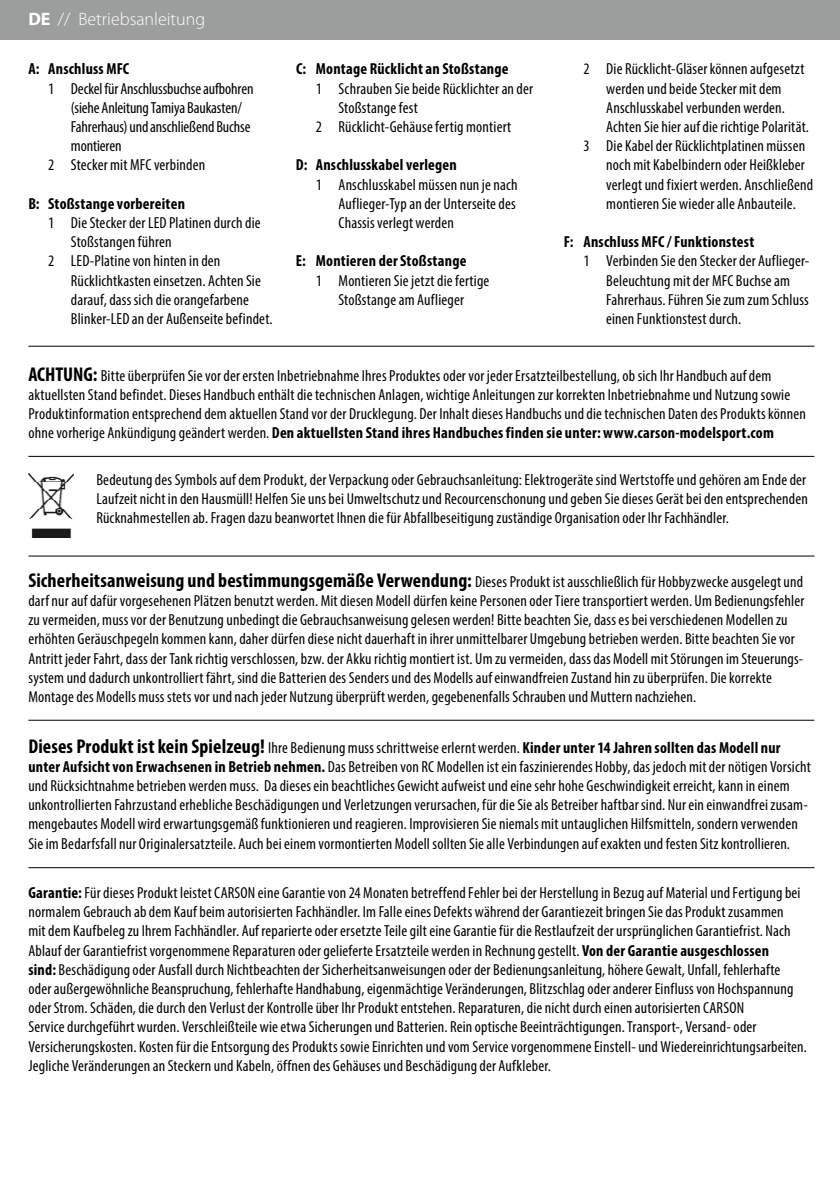
<style>
.page{position:relative;width:840px;height:1191px;background:#fff}
.page>*{position:absolute;margin:0;border:0;box-sizing:border-box;transform-origin:0 0}
.t1{font:300 18px "Myriad Pro";color:#fff}
.t2{font:condensed 16px/19.2px "Myriad Pro";letter-spacing:.01em;color:#000}
.t3{font:700 condensed 16px "Myriad Pro";letter-spacing:.015em;color:#000}
.t4{font:condensed 16px "Myriad Pro";letter-spacing:-.01em;color:#000}
.s1{font-weight:700}
.s2{font-weight:700;font-size:20px}
</style>
<div class="page">
<div style="left:0;top:0;width:839px;height:40px;background:#9c9d9d"></div>
<hr style="left:28px;top:456px;width:786px;height:1px;background:#000">
<hr style="left:28px;top:346px;width:786px;height:1px;background:#000">
<hr style="left:28px;top:556px;width:786px;height:1px;background:#000">
<hr style="left:28px;top:720px;width:786px;height:1px;background:#000">
<hr style="left:28px;top:867px;width:786px;height:1px;background:#000">
<img style="left:28px;top:474px;width:45px;height:63px">
<p class="t1" style="left:28px;top:8px;width:178px"><span class="s1">DE</span> // Betriebsanleitung</p>
<p class="t3" style="left:28px;top:59px;width:102px">A: Anschluss MFC</p>
<p class="t2" style="left:48px;top:78px;width:207px">1 Deckel für Anschlussbuchse aufbohren</p>
<p class="t4" style="left:71px;top:98px;width:172px">(siehe Anleitung Tamiya Baukasten/</p>
<p class="t4" style="left:71px;top:117px;width:181px">Fahrerhaus) und anschließend Buchse</p>
<p class="t4" style="left:71px;top:136px;width:52px">montieren</p>
<p class="t2" style="left:48px;top:155px;width:158px">2 Stecker mit MFC verbinden</p>
<p class="t3" style="left:28px;top:193px;width:158px">B: Stoßstange vorbereiten</p>
<p class="t2" style="left:48px;top:213px;width:214px">1 Die Stecker der LED Platinen durch die</p>
<p class="t2" style="left:71px;top:232px;width:102px">Stoßstangen führen</p>
<p class="t2" style="left:48px;top:251px;width:174px">2 LED-Platine von hinten in den</p>
<p class="t2" style="left:71px;top:270px;width:191px">Rücklichtkasten einsetzen. Achten Sie</p>
<p class="t2" style="left:71px;top:290px;width:180px">darauf, dass sich die orangefarbene</p>
<p class="t2" style="left:71px;top:309px;width:203px">Blinker-LED an der Außenseite befindet.</p>
<p class="t3" style="left:296px;top:59px;width:214px">C: Montage Rücklicht an Stoßstange</p>
<p class="t2" style="left:316px;top:78px;width:219px">1 Schrauben Sie beide Rücklichter an der</p>
<p class="t2" style="left:338px;top:98px;width:81px">Stoßstange fest</p>
<p class="t2" style="left:316px;top:117px;width:197px">2 Rücklicht-Gehäuse fertig montiert</p>
<p class="t3" style="left:296px;top:155px;width:162px">D: Anschlusskabel verlegen</p>
<p class="t2" style="left:338px;top:174px;width:180px;text-align:justify;text-indent:-23px">1 Anschlusskabel müssen nun je nach Auflieger-Typ an der Unterseite des Chassis verlegt werden</p>
<p class="t3" style="left:296px;top:251px;width:172px">E: Montieren der Stoßstange</p>
<p class="t2" style="left:316px;top:270px;width:175px;text-align:center">1 Montieren Sie jetzt die fertige<br>Stoßstange am Auflieger</p>
<p class="t2" style="left:583px;top:59px;width:222px">2 Die Rücklicht-Gläser können aufgesetzt</p>
<p class="t2" style="left:606px;top:78px;width:177px">werden und beide Stecker mit dem</p>
<p class="t2" style="left:606px;top:98px;width:180px">Anschlusskabel verbunden werden.</p>
<p class="t2" style="left:606px;top:117px;width:204px">Achten Sie hier auf die richtige Polarität.</p>
<p class="t2" style="left:583px;top:136px;width:223px">3 Die Kabel der Rücklichtplatinen müssen</p>
<p class="t2" style="left:606px;top:155px;width:200px">noch mit Kabelbindern oder Heißkleber</p>
<p class="t2" style="left:606px;top:174px;width:208px">verlegt und fixiert werden. Anschließend</p>
<p class="t2" style="left:606px;top:194px;width:191px">montieren Sie wieder alle Anbauteile.</p>
<p class="t3" style="left:563px;top:232px;width:192px">F: Anschluss MFC / Funktionstest</p>
<p class="t2" style="left:606px;top:251px;width:204px;text-indent:-23px">1 Verbinden Sie den Stecker der Auflieger-Beleuchtung mit der MFC Buchse am Fahrerhaus. Führen Sie zum zum Schluss einen Funktionstest durch.</p>
<p class="t2" style="left:28px;top:365px;width:778px"><span class="s2">ACHTUNG:</span> Bitte überprüfen Sie vor der ersten Inbetriebnahme Ihres Produktes oder vor jeder Ersatzteilbestellung, ob sich Ihr Handbuch auf dem aktuellsten Stand befindet. Dieses Handbuch enthält die technischen Anlagen, wichtige Anleitungen zur korrekten Inbetriebnahme und Nutzung sowie Produktinformation entsprechend dem aktuellen Stand vor der Drucklegung. Der Inhalt dieses Handbuchs und die technischen Daten des Produkts können ohne vorherige Ankündigung geändert werden. <span class="s1">Den aktuellsten Stand ihres Handbuches finden sie unter: www.carson-modelsport.com</span></p>
<p class="t2" style="left:96px;top:470px;width:712px;text-align:justify">Bedeutung des Symbols auf dem Produkt, der Verpackung oder Gebrauchsanleitung: Elektrogeräte sind Wertstoffe und gehören am Ende der Laufzeit nicht in den Hausmüll! Helfen Sie uns bei Umweltschutz und Recourcenschonung und geben Sie dieses Gerät bei den entsprechenden Rücknahmestellen ab. Fragen dazu beanwortet Ihnen die für Abfallbeseitigung zuständige Organisation oder Ihr Fachhändler.</p>
<p class="t2" style="left:28px;top:571px;width:777px"><span class="s2">Sicherheitsanweisung und bestimmungsgemäße Verwendung:</span> Dieses Produkt ist ausschließlich für Hobbyzwecke ausgelegt und darf nur auf dafür vorgesehenen Plätzen benutzt werden. Mit diesen Modell dürfen keine Personen oder Tiere transportiert werden. Um Bedienungsfehler zu vermeiden, muss vor der Benutzung unbedingt die Gebrauchsanweisung gelesen werden! Bitte beachten Sie, dass es bei verschiedenen Modellen zu erhöhten Geräuschpegeln kommen kann, daher dürfen diese nicht dauerhaft in ihrer unmittelbarer Umgebung betrieben werden. Bitte beachten Sie vor Antritt jeder Fahrt, dass der Tank richtig verschlossen, bzw. der Akku richtig montiert ist. Um zu vermeiden, dass das Modell mit Störungen im Steuerungs&shy;system und dadurch unkontrolliert fährt, sind die Batterien des Senders und des Modells auf einwandfreien Zustand hin zu überprüfen. Die korrekte Montage des Modells muss stets vor und nach jeder Nutzung überprüft werden, gegebenenfalls Schrauben und Muttern nachziehen.</p>
<p class="t2" style="left:28px;top:737px;width:783px"><span class="s2">Dieses Produkt ist kein Spielzeug!</span> Ihre Bedienung muss schrittweise erlernt werden. <span class="s1">Kinder unter 14 Jahren sollten das Modell nur unter Aufsicht von Erwachsenen in Betrieb nehmen.</span> Das Betreiben von RC Modellen ist ein faszinierendes Hobby, das jedoch mit der nötigen Vorsicht und Rücksichtnahme betrieben werden muss. Da dieses ein beachtliches Gewicht aufweist und eine sehr hohe Geschwindigkeit erreicht, kann in einem unkontrollierten Fahrzustand erhebliche Beschädigungen und Verletzungen verursachen, für die Sie als Betreiber haftbar sind. Nur ein einwandfrei zusam&shy;mengebautes Modell wird erwartungsgemäß funktionieren und reagieren. Improvisieren Sie niemals mit untauglichen Hilfsmitteln, sondern verwenden Sie im Bedarfsfall nur Originalersatzteile. Auch bei einem vormontierten Modell sollten Sie alle Verbindungen auf exakten und festen Sitz kontrollieren.</p>
<p class="t2" style="left:28px;top:882px;width:779px"><span class="s1">Garantie:</span> Für dieses Produkt leistet CARSON eine Garantie von 24 Monaten betreffend Fehler bei der Herstellung in Bezug auf Material und Fertigung bei normalem Gebrauch ab dem Kauf beim autorisierten Fachhändler. Im Falle eines Defekts während der Garantiezeit bringen Sie das Produkt zusammen<br>mit dem Kaufbeleg zu Ihrem Fachhändler. Auf reparierte oder ersetzte Teile gilt eine Garantie für die Restlaufzeit der ursprünglichen Garantiefrist. Nach Ablauf der Garantiefrist vorgenommene Reparaturen oder gelieferte Ersatzteile werden in Rechnung gestellt. <span class="s1">Von der Garantie ausgeschlossen<br>sind:</span> Beschädigung oder Ausfall durch Nichtbeachten der Sicherheitsanweisungen oder der Bedienungsanleitung, höhere Gewalt, Unfall, fehlerhafte oder außergewöhnliche Beanspruchung, fehlerhafte Handhabung, eigenmächtige Veränderungen, Blitzschlag oder anderer Einfluss von Hochspannung oder Strom. Schäden, die durch den Verlust der Kontrolle über Ihr Produkt entstehen. Reparaturen, die nicht durch einen autorisierten CARSON<br>Service durchgeführt wurden. Verschleißteile wie etwa Sicherungen und Batterien. Rein optische Beeinträchtigungen. Transport-, Versand- oder Versicherungskosten. Kosten für die Entsorgung des Produkts sowie Einrichten und vom Service vorgenommene Einstell- und Wiedereinrichtungsarbeiten.<br>Jegliche Veränderungen an Steckern und Kabeln, öffnen des Gehäuses und Beschädigung der Aufkleber.</p>
</div>
